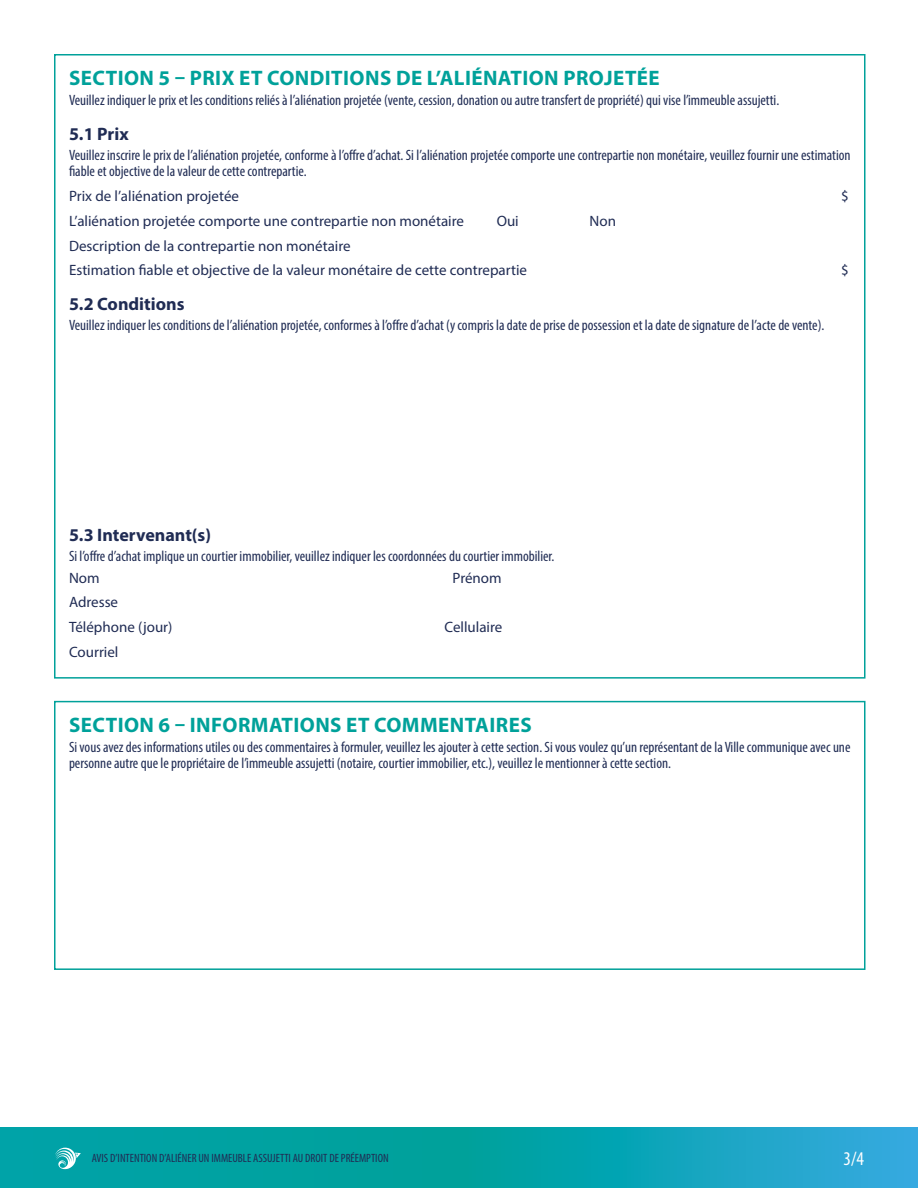
<style>
.page{position:relative;width:918px;height:1188px;background:#fff}
.page>*{position:absolute;margin:0;border:0;box-sizing:border-box;transform-origin:0 0}
.t1{font:700 21px "Myriad Pro";letter-spacing:.02em;color:#00a19a}
.t2{font:condensed 19.5px "Myriad Pro";color:#fff}
.t3{font:700 18px "Myriad Pro";color:#202c54}
.t4{font:condensed 15px/16.5px "Myriad Pro";color:#202c54}
.t5{font:15px/24.8px "Myriad Pro";color:#202c54}
.t6{font:condensed 12px "Myriad Pro";color:#202c54}
</style>
<div class="page">
<svg style="left:0;top:1128px;width:918px;height:60px;background:#0aa3af"></svg>
<svg style="left:54px;top:1146px;width:27px;height:23px"></svg>
<div style="left:54px;top:701px;width:812px;height:269px;border:2px solid #00a19a"></div>
<h1 class="t1" style="left:69px;top:64px;width:592px">SECTION 5 – PRIX ET CONDITIONS DE L’ALIÉNATION PROJETÉE</h1>
<p class="t4" style="left:69px;top:91px;width:712px">Veuillez indiquer le prix et les conditions reliés à l’aliénation projetée (vente, cession, donation ou autre transfert de propriété) qui vise l’immeuble assujetti.</p>
<p class="t3" style="left:69px;top:122px;width:61px">5.1 Prix</p>
<p class="t4" style="left:69px;top:146px;width:783px">Veuillez inscrire le prix de l’aliénation projetée, conforme à l’offre d’achat. Si l’aliénation projetée comporte une contrepartie non monétaire, veuillez fournir une estimation fiable et objective de la valeur de cette contrepartie.</p>
<p class="t5" style="left:69px;top:183px;width:172px">Prix de l’aliénation projetée</p>
<p class="t5" style="left:841px;top:183px;width:9px">$</p>
<p class="t5" style="left:69px;top:208px;width:397px">L’aliénation projetée comporte une contrepartie non monétaire</p>
<p class="t5" style="left:497px;top:208px;width:24px">Oui</p>
<p class="t5" style="left:590px;top:208px;width:28px">Non</p>
<p class="t5" style="left:69px;top:233px;width:460px">Description de la contrepartie non monétaire<br>Estimation fiable et objective de la valeur monétaire de cette contrepartie</p>
<p class="t5" style="left:841px;top:258px;width:9px">$</p>
<p class="t3" style="left:69px;top:293px;width:117px">5.2 Conditions</p>
<p class="t4" style="left:69px;top:317px;width:757px">Veuillez indiquer les conditions de l’aliénation projetée, conformes à l’offre d’achat (y compris la date de prise de possession et la date de signature de l’acte de vente).</p>
<p class="t3" style="left:69px;top:523px;width:144px">5.3 Intervenant(s)</p>
<p class="t4" style="left:69px;top:547px;width:487px">Si l’offre d’achat implique un courtier immobilier, veuillez indiquer les coordonnées du courtier immobilier.</p>
<p class="t5" style="left:69px;top:565px;width:32px">Nom</p>
<p class="t5" style="left:453px;top:565px;width:51px">Prénom</p>
<p class="t5" style="left:69px;top:590px;width:105px">Adresse<br>Téléphone (jour)</p>
<p class="t5" style="left:444px;top:614px;width:59px">Cellulaire</p>
<p class="t5" style="left:69px;top:639px;width:51px">Courriel</p>
<h1 class="t1" style="left:69px;top:711px;width:464px">SECTION 6 – INFORMATIONS ET COMMENTAIRES</h1>
<p class="t4" style="left:69px;top:738px;width:783px">Si vous avez des informations utiles ou des commentaires à formuler, veuillez les ajouter à cette section. Si vous voulez qu’un représentant de la Ville communique avec une personne autre que le propriétaire de l’immeuble assujetti (notaire, courtier immobilier, etc.), veuillez le mentionner à cette section.</p>
<p class="t6" style="left:92px;top:1151px;width:298px">AVIS D’INTENTION D’ALIÉNER UN IMMEUBLE ASSUJETTI AU DROIT DE PRÉEMPTION</p>
<h2 class="t2" style="left:844px;top:1147px;width:22px">3/4</h2>
</div>
